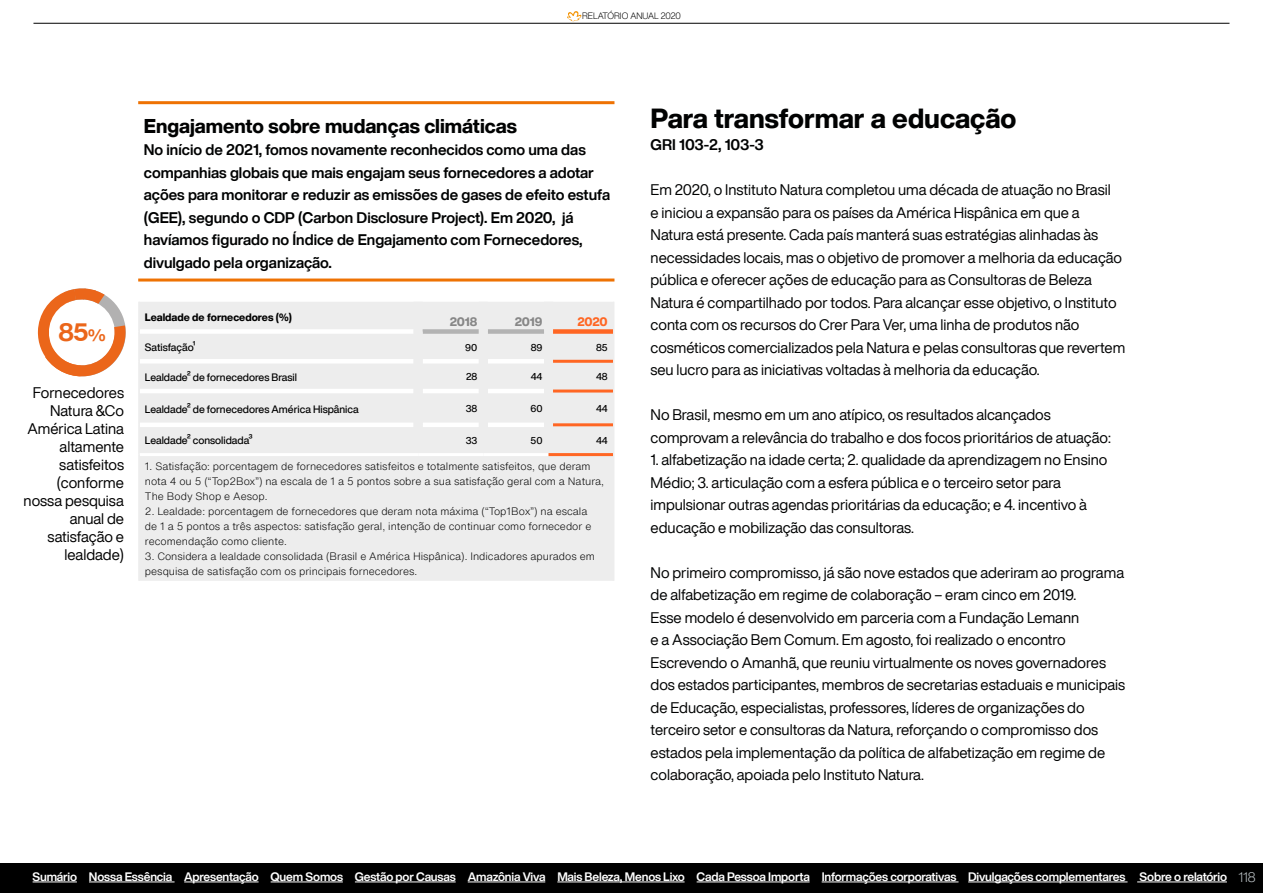
<style>
.page{position:relative;width:1263px;height:893px;background:#fff}
.page>*{position:absolute;margin:0;border:0;box-sizing:border-box;transform-origin:0 0}
.t1{font:800 27px "Helvetica Now Display";color:#010202}
.t2{font:700 24.6px "Helvetica Now Text";color:#eb661a}
.t3{font:800 19.5px "Helvetica Now Display";color:#010202}
.t4{font:15px/22.5px "Helvetica Now Display";color:#010202}
.t5{font:700 15px/22.5px "Helvetica Now Display";color:#010202}
.t6{font:15px/18px "Helvetica Now Display";color:#000;text-align:right}
.t7{font:300 13.5px "Helvetica Now Display";color:#bdc4c7}
.t8{font:700 12px "Helvetica Now Display";letter-spacing:-.015em;color:#fff}
.t9{font:800 12px "Helvetica Now Display";letter-spacing:-.015em;color:#878787}
.t10{font:800 12px "Helvetica Now Display";color:#ff6623}
.t11{font:300 10.5px/15px "Helvetica Now Text";color:#000}
.t12{font:500 10.5px "Helvetica Now Display";color:#000}
.t13{font:800 10.5px "Helvetica Now Display";color:#000}
.t14{font:500 9.75px "Helvetica Now Display";letter-spacing:-.005em;color:#000}
.t15{font:300 9px "Helvetica Now Display";letter-spacing:-.005em;color:#000}
.s1{font-size:16.05px}
</style>
<div class="page">
<hr style="left:33px;top:23px;width:1196px;height:1px;background:#000">
<svg style="left:567px;top:11px;width:14px;height:10px"></svg>
<div style="left:0;top:863px;width:1263px;height:29px;background:#000"></div>
<div style="left:140px;top:302px;width:473px;height:279px;background:#ededed"></div>
<hr style="left:613px;top:455px;width:1px;height:126px;background:#ededed">
<div style="left:140px;top:329px;width:274px;height:5px;background:#fff"></div>
<hr style="left:140px;top:359px;width:274px;height:4px;background:#fff">
<hr style="left:140px;top:389px;width:274px;height:4px;background:#fff">
<hr style="left:140px;top:423px;width:274px;height:4px;background:#fff">
<hr style="left:138px;top:302px;width:2px;height:29px;background:#ededed">
<svg style="left:613px;top:302px;width:1px;height:29px"></svg>
<hr style="left:138px;top:331px;width:2px;height:30px;background:#ededed">
<hr style="left:613px;top:331px;width:1px;height:30px;background:#ededed">
<hr style="left:138px;top:361px;width:2px;height:30px;background:#ededed">
<hr style="left:613px;top:361px;width:1px;height:30px;background:#ededed">
<hr style="left:138px;top:391px;width:2px;height:34px;background:#ededed">
<hr style="left:613px;top:391px;width:1px;height:34px;background:#ededed">
<hr style="left:138px;top:425px;width:2px;height:30px;background:#ededed">
<hr style="left:613px;top:425px;width:1px;height:30px;background:#ededed">
<div style="left:544px;top:331px;width:9px;height:30px;background:#ededed"></div>
<div style="left:544px;top:361px;width:9px;height:30px;background:#ededed"></div>
<div style="left:544px;top:391px;width:9px;height:34px;background:#ededed"></div>
<div style="left:544px;top:425px;width:9px;height:28px;background:#ededed"></div>
<hr style="left:553px;top:360px;width:60px;height:3px;background:#ff6623">
<hr style="left:553px;top:390px;width:60px;height:3px;background:#ff6623">
<hr style="left:553px;top:423px;width:60px;height:3px;background:#ff6623">
<div style="left:414px;top:302px;width:9px;height:29px;background:#ededed"></div>
<div style="left:423px;top:329px;width:56px;height:5px;background:#b3b3b3"></div>
<div style="left:488px;top:329px;width:56px;height:5px;background:#b3b3b3"></div>
<hr style="left:423px;top:359px;width:56px;height:4px;background:#fff">
<hr style="left:488px;top:359px;width:56px;height:4px;background:#fff">
<hr style="left:423px;top:389px;width:56px;height:4px;background:#fff">
<hr style="left:488px;top:389px;width:56px;height:4px;background:#fff">
<hr style="left:423px;top:423px;width:56px;height:4px;background:#fff">
<hr style="left:488px;top:423px;width:56px;height:4px;background:#fff">
<div style="left:553px;top:329px;width:60px;height:5px;background:#ff6623"></div>
<div style="left:479px;top:302px;width:9px;height:29px;background:#ededed"></div>
<div style="left:479px;top:331px;width:9px;height:30px;background:#ededed"></div>
<div style="left:479px;top:361px;width:9px;height:30px;background:#ededed"></div>
<div style="left:479px;top:391px;width:9px;height:34px;background:#ededed"></div>
<div style="left:479px;top:425px;width:9px;height:28px;background:#ededed"></div>
<div style="left:414px;top:331px;width:9px;height:30px;background:#ededed"></div>
<div style="left:544px;top:302px;width:9px;height:29px;background:#ededed"></div>
<div style="left:414px;top:361px;width:9px;height:30px;background:#ededed"></div>
<div style="left:414px;top:391px;width:9px;height:34px;background:#ededed"></div>
<div style="left:414px;top:425px;width:9px;height:28px;background:#ededed"></div>
<hr style="left:140px;top:453px;width:278px;height:3px;background:#fff">
<hr style="left:418px;top:453px;width:65px;height:3px;background:#fff">
<hr style="left:483px;top:453px;width:65px;height:3px;background:#fff">
<hr style="left:138px;top:455px;width:2px;height:126px;background:#ededed">
<hr style="left:548px;top:453px;width:65px;height:3px;background:#ff6623">
<hr style="left:138px;top:101px;width:476px;height:3px;background:#ee7203">
<hr style="left:138px;top:279px;width:476px;height:3px;background:#ee7203">
<svg style="left:37px;top:288px;width:89px;height:89px"></svg>
<hr style="left:33px;top:882px;width:44px;height:1px;background:#fff">
<hr style="left:89px;top:882px;width:86px;height:1px;background:#fff">
<hr style="left:184px;top:882px;width:75px;height:1px;background:#fff">
<hr style="left:271px;top:882px;width:72px;height:1px;background:#fff">
<hr style="left:355px;top:882px;width:101px;height:1px;background:#fff">
<hr style="left:468px;top:882px;width:77px;height:1px;background:#fff">
<hr style="left:557px;top:882px;width:128px;height:1px;background:#fff">
<hr style="left:697px;top:882px;width:113px;height:1px;background:#fff">
<hr style="left:822px;top:882px;width:136px;height:1px;background:#fff">
<hr style="left:968px;top:882px;width:159px;height:1px;background:#fff">
<hr style="left:1137px;top:882px;width:90px;height:1px;background:#fff">
<p class="t15" style="left:582px;top:10px;width:100px">RELATÓRIO ANUAL 2020</p>
<h2 class="t2" style="left:58px;top:314px;width:50px">85<span class="s1">%</span></h2>
<p class="t6" style="left:24px;top:384px;width:102px">Fornecedores<br>Natura &amp;Co<br>América Latina altamente satisfeitos (conforme nossa pesquisa anual de satisfação e lealdade)</p>
<h3 class="t3" style="left:144px;top:112px;width:375px">Engajamento sobre mudanças climáticas</h3>
<p class="t5" style="left:144px;top:139px;width:468px">No início de 2021, fomos novamente reconhecidos como uma das companhias globais que mais engajam seus fornecedores a adotar ações para monitorar e reduzir as emissões de gases de efeito estufa (GEE), segundo o CDP (Carbon Disclosure Project). Em 2020, já havíamos figurado no Índice de Engajamento com Fornecedores, divulgado pela organização.</p>
<p class="t13" style="left:145px;top:310px;width:148px">Lealdade de fornecedores (%)</p>
<p class="t9" style="left:450px;top:313px;width:29px">2018</p>
<p class="t9" style="left:515px;top:313px;width:29px">2019</p>
<p class="t10" style="left:577px;top:313px;width:32px">2020</p>
<p class="t12" style="left:145px;top:340px;width:52px">Satisfação¹</p>
<p class="t14" style="left:465px;top:340px;width:14px">90</p>
<p class="t14" style="left:531px;top:340px;width:13px">89</p>
<p class="t14" style="left:596px;top:340px;width:13px">85</p>
<p class="t12" style="left:145px;top:370px;width:154px">Lealdade² de fornecedores Brasil</p>
<p class="t14" style="left:466px;top:370px;width:13px">28</p>
<p class="t14" style="left:531px;top:370px;width:13px">44</p>
<p class="t14" style="left:596px;top:370px;width:13px">48</p>
<p class="t12" style="left:145px;top:402px;width:215px">Lealdade² de fornecedores América Hispânica</p>
<p class="t14" style="left:466px;top:402px;width:13px">38</p>
<p class="t14" style="left:530px;top:402px;width:14px">60</p>
<p class="t14" style="left:596px;top:402px;width:13px">44</p>
<p class="t12" style="left:145px;top:433px;width:109px">Lealdade² consolidada³</p>
<p class="t14" style="left:466px;top:434px;width:13px">33</p>
<p class="t14" style="left:531px;top:434px;width:13px">50</p>
<p class="t14" style="left:596px;top:434px;width:13px">44</p>
<p class="t11" style="left:145px;top:458px;width:461px">1. Satisfação: porcentagem de fornecedores satisfeitos e totalmente satisfeitos, que deram nota 4 ou 5 (“Top2Box”) na escala de 1 a 5 pontos sobre a sua satisfação geral com a Natura,<br>The Body Shop e Aesop.</p>
<p class="t11" style="left:145px;top:503px;width:448px">2. Lealdade: porcentagem de fornecedores que deram nota máxima (“Top1Box”) na escala de 1 a 5 pontos a três aspectos: satisfação geral, intenção de continuar como fornecedor e recomendação como cliente.</p>
<p class="t11" style="left:145px;top:548px;width:451px">3. Considera a lealdade consolidada (Brasil e América Hispânica). Indicadores apurados em pesquisa de satisfação com os principais fornecedores.</p>
<h1 class="t1" style="left:651px;top:99px;width:367px">Para transformar a educação</h1>
<p class="t5" style="left:651px;top:134px;width:115px">GRI 103-2, 103-3</p>
<p class="t4" style="left:651px;top:179px;width:476px">Em 2020, o Instituto Natura completou uma década de atuação no Brasil<br>e iniciou a expansão para os países da América Hispânica em que a Natura está presente. Cada país manterá suas estratégias alinhadas às necessidades locais, mas o objetivo de promover a melhoria da educação pública e oferecer ações de educação para as Consultoras de Beleza Natura é compartilhado por todos. Para alcançar esse objetivo, o Instituto conta com os recursos do Crer Para Ver, uma linha de produtos não cosméticos comercializados pela Natura e pelas consultoras que revertem seu lucro para as iniciativas voltadas à melhoria da educação.</p>
<p class="t4" style="left:651px;top:404px;width:462px">No Brasil, mesmo em um ano atípico, os resultados alcançados comprovam a relevância do trabalho e dos focos prioritários de atuação:</p>
<p class="t4" style="left:651px;top:449px;width:458px">1. alfabetização na idade certa; 2. qualidade da aprendizagem no Ensino Médio; 3. articulação com a esfera pública e o terceiro setor para impulsionar outras agendas prioritárias da educação; e 4. incentivo à educação e mobilização das consultoras.</p>
<p class="t4" style="left:651px;top:561px;width:476px">No primeiro compromisso, já são nove estados que aderiram ao programa de alfabetização em regime de colaboração – eram cinco em 2019.<br>Esse modelo é desenvolvido em parceria com a Fundação Lemann<br>e a Associação Bem Comum. Em agosto, foi realizado o encontro Escrevendo o Amanhã, que reuniu virtualmente os noves governadores dos estados participantes, membros de secretarias estaduais e municipais de Educação, especialistas, professores, líderes de organizações do terceiro setor e consultoras da Natura, reforçando o compromisso dos estados pela implementação da política de alfabetização em regime de colaboração, apoiada pelo Instituto Natura.</p>
<p class="t8" style="left:33px;top:868px;width:1196px">Sumário Nossa Essência Apresentação Quem Somos Gestão por Causas Amazônia Viva Mais Beleza, Menos Lixo Cada Pessoa Importa Informações corporativas Divulgações complementares Sobre o relatório</p>
<p class="t7" style="left:1238px;top:868px;width:18px">118</p>
</div>
